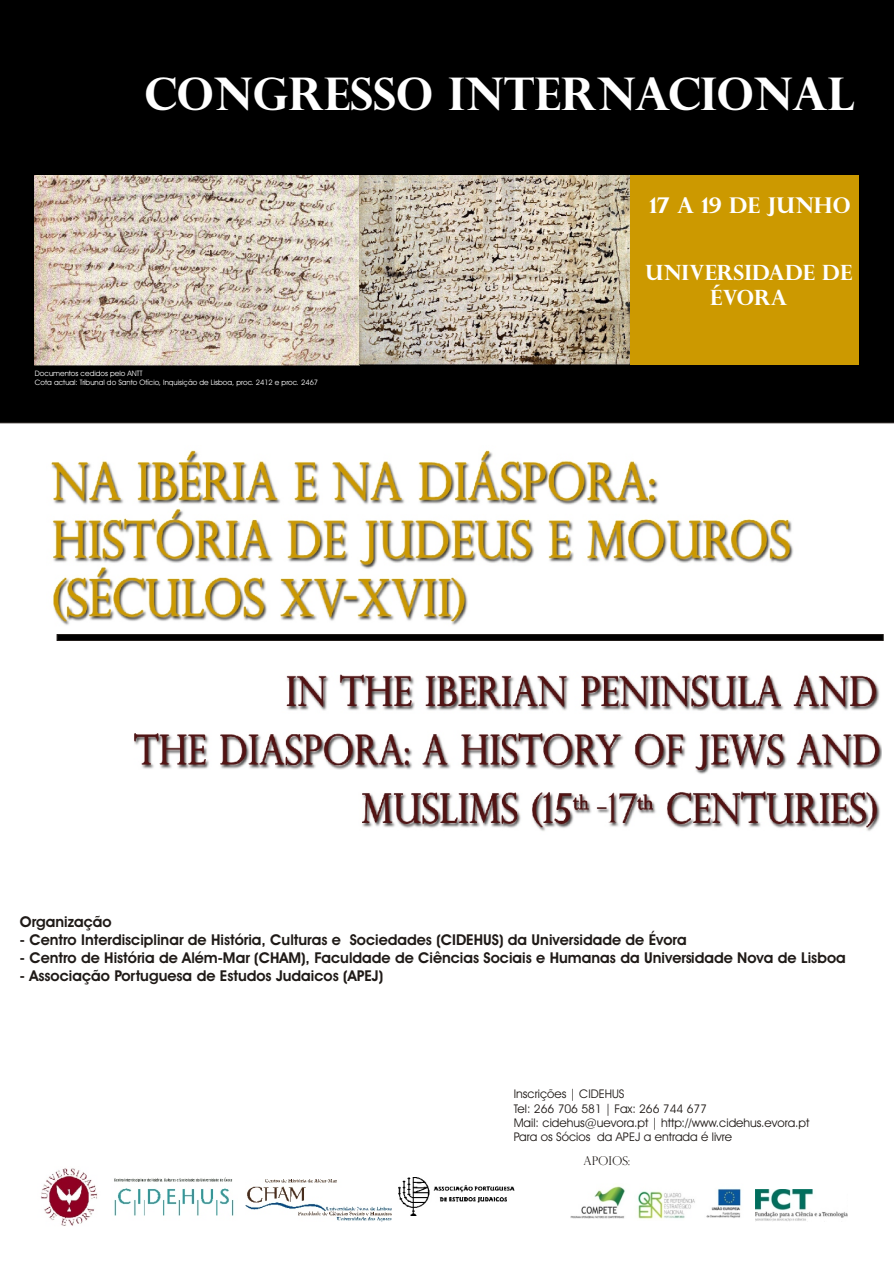
<style>
.page{position:relative;width:894px;height:1263px;background:#fff}
.page>*{position:absolute;margin:0;border:0;box-sizing:border-box;transform-origin:0 0}
.t1{font:700 45px "Perpetua Titling";color:#fff}
.t2{font:700 21.75px "Perpetua Titling";color:#fff}
.t3{font:700 21px/25.2px "Perpetua Titling";color:#fff;text-align:center}
.t4{font:700 15px "Avant Garde Bk BT";color:#1f1a17}
.t5{font:12px/14.4px "Avant Garde Bk BT";color:#1f1a17}
.t6{font:12px "Perpetua Titling";color:#1f1a17}
.t7{font:7.5px/9px "Avant Garde Bk BT";color:#fff}
</style>
<div class="page">
<div style="left:0;top:0;width:894px;height:423px;background:#000"></div>
<img style="left:35px;top:175px;width:597px;height:191px">
<div style="left:631px;top:175px;width:228px;height:190px;background:#c90"></div>
<img style="left:51px;top:450px;width:743px;height:175px">
<div style="left:57px;top:634px;width:826px;height:7px;background:#000;border:1px solid #1f1a17"></div>
<img style="left:114px;top:1177px;width:120px;height:39px">
<img style="left:570px;top:1186px;width:171px;height:33px">
<img style="left:756px;top:1190px;width:92px;height:31px">
<img style="left:41px;top:1168px;width:57px;height:58px">
<img style="left:246px;top:1180px;width:145px;height:41px">
<img style="left:398px;top:1177px;width:116px;height:39px">
<img style="left:134px;top:674px;width:748px;height:157px">
<h1 class="t1" style="left:144px;top:78px;width:712px">CONGRESSO INTERNACIONAL</h1>
<h2 class="t2" style="left:649px;top:198px;width:203px">17 A 19 DE JUNHO</h2>
<p class="t7" style="left:35px;top:370px;width:285px">Documentos cedidos pelo ANTT<br>Cota actual: Tribunal do Santo Ofício, Inquisição de Lisboa, proc. 2412 e proc. 2467</p>
<h3 class="t3" style="left:645px;top:261px;width:208px">UNIVERSIDADE DE<br>ÉVORA</h3>
<p class="t4" style="left:20px;top:915px;width:93px">Organização</p>
<p class="t4" style="left:20px;top:933px;width:668px">- Centro Interdisciplinar de História, Culturas e Sociedades (CIDEHUS) da Universidade de Évora</p>
<p class="t4" style="left:20px;top:951px;width:827px">- Centro de História de Além-Mar (CHAM), Faculdade de Ciências Sociais e Humanas da Universidade Nova de Lisboa</p>
<p class="t4" style="left:20px;top:969px;width:365px">- Associação Portuguesa de Estudos Judaicos (APEJ)</p>
<p class="t5" style="left:514px;top:1088px;width:297px">Inscrições | CIDEHUS<br>Tel: 266 706 581 | Fax: 266 744 677<br>Mail: cidehus@uevora.pt | http://www.cidehus.evora.pt Para os Sócios da APEJ a entrada é livre</p>
<p class="t6" style="left:583px;top:1156px;width:48px">APOIOS:</p>
</div>
